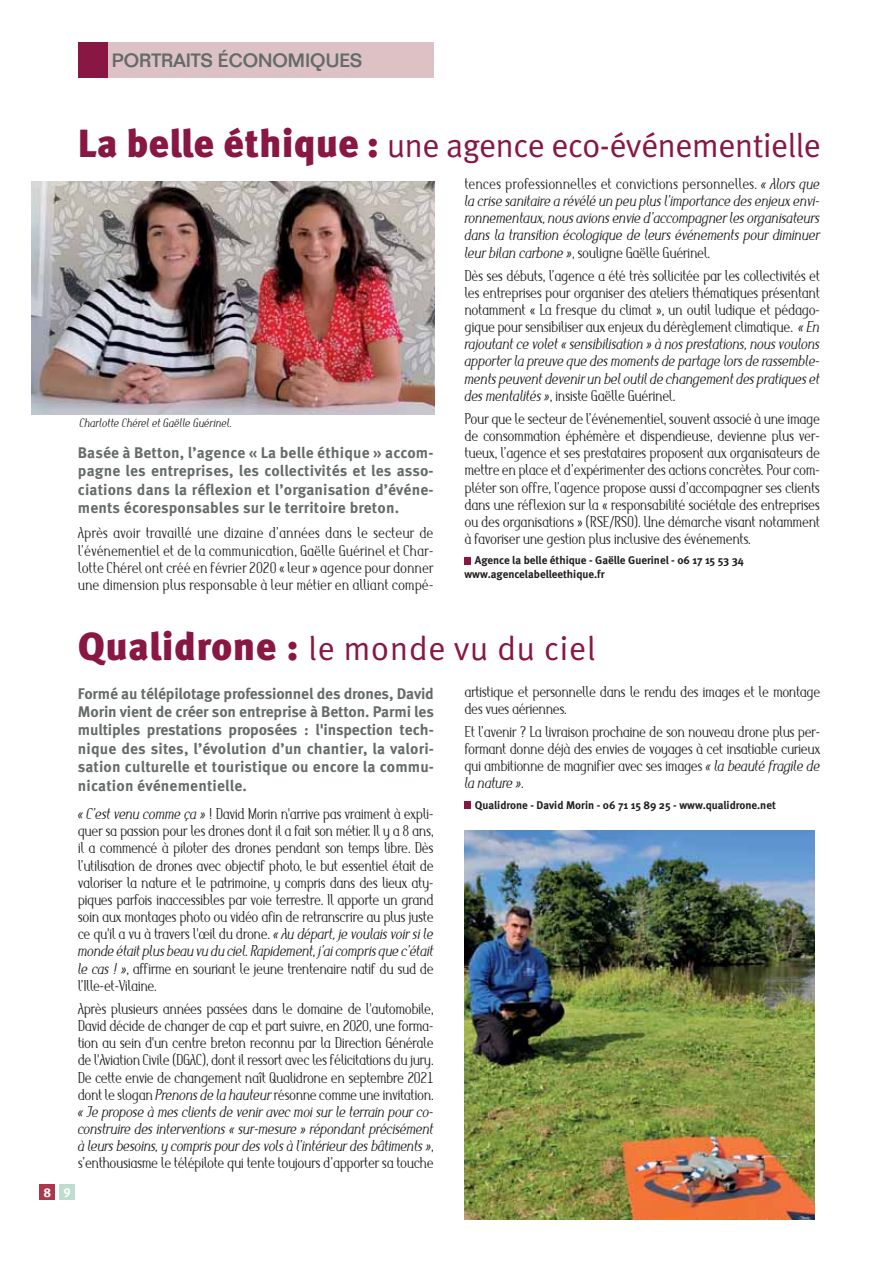
<style>
.page{position:relative;width:893px;height:1263px;background:#fff}
.page>*{position:absolute;margin:0;border:0;box-sizing:border-box;transform-origin:0 0}
.t1{font:33.6px "Meta Pro";letter-spacing:-.025em;color:#891743}
.t2{font:33.6px "Meta Pro";letter-spacing:.01em;color:#891743}
.t3{font:500 18.9px "Folio Std";color:#656a6a}
.t4{font:300 16.2px/17.1px "Maverick";letter-spacing:-.03em;color:#231f20;text-align:justify;scale:.88 1}
.t5{font:italic 300 16.2px/17.1px "Maverick";letter-spacing:-.025em;color:#231f20;text-align:justify;scale:.88 1}
.t6{font:700 15.45px/18.5px "Meta Pro";letter-spacing:.01em;color:#656a6a;text-align:justify}
.t7{font:700 12.9px "Meta Pro";color:#fff}
.t8{font:italic 300 12.6px "Maverick";letter-spacing:-.01em;color:#231f20;scale:.88 1}
.t9{font:700 11.25px/13.5px "Meta";color:#231f20}
.s1{font-weight:900;font-size:39.15px}
.s2{font-style:normal}
.s3{font-style:italic}
</style>
<div class="page">
<img style="left:31px;top:182px;width:403px;height:232px">
<img style="left:464px;top:831px;width:350px;height:389px">
<div style="left:78px;top:43px;width:32px;height:35px;background:#891743"></div>
<div style="left:108px;top:43px;width:325px;height:35px;background:#dcc2c4"></div>
<div style="left:464px;top:557px;width:7px;height:7px;background:#891743"></div>
<div style="left:39px;top:1184px;width:16px;height:16px;background:#ad374a"></div>
<div style="left:59px;top:1184px;width:16px;height:16px;background:#bdddce"></div>
<div style="left:464px;top:801px;width:7px;height:8px;background:#891743"></div>
<p class="t3" style="left:112px;top:50px;width:252px">PORTRAITS ÉCONOMIQUES</p>
<h1 class="t1" style="left:78px;top:132px;width:745px"><span class="s1">La belle éthique :</span> une agence eco-événementielle</h1>
<p class="t8" style="left:79px;top:418px;width:175px">Charlotte Chérel et Gaëlle Guérinel.</p>
<p class="t6" style="left:78px;top:444px;width:357px">Basée à Betton, l’agence « La belle éthique » accom&shy;pagne les entreprises, les collectivités et les asso&shy;ciations dans la réflexion et l’organisation d’événe&shy;ments écoresponsables sur le territoire breton.</p>
<p class="t4" style="left:78px;top:526px;width:406px">Après avoir travaillé une dizaine d’années dans le secteur de l’événementiel et de la communication, Gaëlle Guérinel et Char&shy;lotte Chérel ont créé en février 2020 « leur » agence pour donner une dimension plus responsable à leur métier en alliant compé-</p>
<p class="t5" style="left:464px;top:176px;width:406px"><span class="s2">tences professionnelles et convictions personnelles.</span> « Alors que la crise sanitaire a révélé un peu plus l’importance des enjeux envi&shy;ronnementaux, nous avions envie d’accompagner les organisateurs dans la transition écologique de leurs événements pour diminuer leur bilan carbone »<span class="s2">, souligne Gaëlle Guérinel.</span></p>
<p class="t4" style="left:464px;top:268px;width:406px">Dès ses débuts, l’agence a été très sollicitée par les collectivités et les entreprises pour organiser des ateliers thématiques présentant notamment « La fresque du climat », un outil ludique et pédago&shy;gique pour sensibiliser aux enjeux du dérèglement climatique. <span class="s3">« En rajoutant ce volet « sensibilisation » à nos prestations, nous voulons apporter la preuve que des moments de partage lors de rassemble&shy;ments peuvent devenir un bel outil de changement des pratiques et des mentalités »</span>, insiste Gaëlle Guérinel.</p>
<p class="t4" style="left:464px;top:412px;width:406px">Pour que le secteur de l’événementiel, souvent associé à une image de consommation éphémère et dispendieuse, devienne plus ver&shy;tueux, l’agence et ses prestataires proposent aux organisateurs de mettre en place et d’expérimenter des actions concrètes. Pour com&shy;pléter son offre, l’agence propose aussi d’accompagner ses clients dans une réflexion sur la « responsabilité sociétale des entreprises ou des organisations » (RSE/RSO). Une démarche visant notamment à favoriser une gestion plus inclusive des événements.</p>
<p class="t9" style="left:464px;top:555px;width:281px;text-indent:10px">Agence la belle éthique - Gaëlle Guerinel - 06 17 15 53 34 www.agencelabelleethique.fr</p>
<h1 class="t2" style="left:78px;top:636px;width:519px"><span class="s1">Qualidrone :</span> le monde vu du ciel</h1>
<p class="t6" style="left:78px;top:685px;width:358px">Formé au télépilotage professionnel des drones, David Morin vient de créer son entreprise à Betton. Parmi les multiples prestations proposées : l'inspection tech&shy;nique des sites, l’évolution d’un chantier, la valori&shy;sation culturelle et touristique ou encore la commu&shy;nication événementielle.</p>
<p class="t4" style="left:78px;top:807px;width:406px"><span class="s3">« C’est venu comme ça »</span> ! David Morin n'arrive pas vraiment à expli&shy;quer sa passion pour les drones dont il a fait son métier. Il y a 8 ans, il a commencé à piloter des drones pendant son temps libre. Dès l’utilisation de drones avec objectif photo, le but essentiel était de valoriser la nature et le patrimoine, y compris dans des lieux aty&shy;piques parfois inaccessibles par voie terrestre. Il apporte un grand soin aux montages photo ou vidéo afin de retranscrire au plus juste ce qu'il a vu à travers l'œil du drone. <span class="s3">« Au départ, je voulais voir si le monde était plus beau vu du ciel. Rapidement, j’ai compris que c’était le cas ! »</span>, affirme en souriant le jeune trentenaire natif du sud de l’Ille-et-Vilaine.</p>
<p class="t4" style="left:78px;top:1001px;width:406px">Après plusieurs années passées dans le domaine de l'automobile, David décide de changer de cap et part suivre, en 2020, une forma&shy;tion au sein d'un centre breton reconnu par la Direction Générale de l'Aviation Civile (DGAC), dont il ressort avec les félicitations du jury.<br>De cette envie de changement naît Qualidrone en septembre 2021 dont le slogan <span class="s3">Prenons de la hauteur</span> résonne comme une invitation. <span class="s3">« Je propose à mes clients de venir avec moi sur le terrain pour co&shy;construire des interventions « sur-mesure » répondant précisément à leurs besoins, y compris pour des vols à l’intérieur des bâtiments »</span>, s’enthousiasme le télépilote qui tente toujours d’apporter sa touche</p>
<p class="t4" style="left:464px;top:684px;width:406px">artistique et personnelle dans le rendu des images et le montage des vues aériennes.</p>
<p class="t4" style="left:464px;top:724px;width:406px">Et l’avenir ? La livraison prochaine de son nouveau drone plus per&shy;formant donne déjà des envies de voyages à cet insatiable curieux qui ambitionne de magnifier avec ses images <span class="s3">« la beauté fragile de la nature »</span>.</p>
<p class="t9" style="left:475px;top:799px;width:302px">Qualidrone - David Morin - 06 71 15 89 25 - www.qualidrone.net</p>
<p class="t7" style="left:43px;top:1187px;width:29px">8 9</p>
</div>
